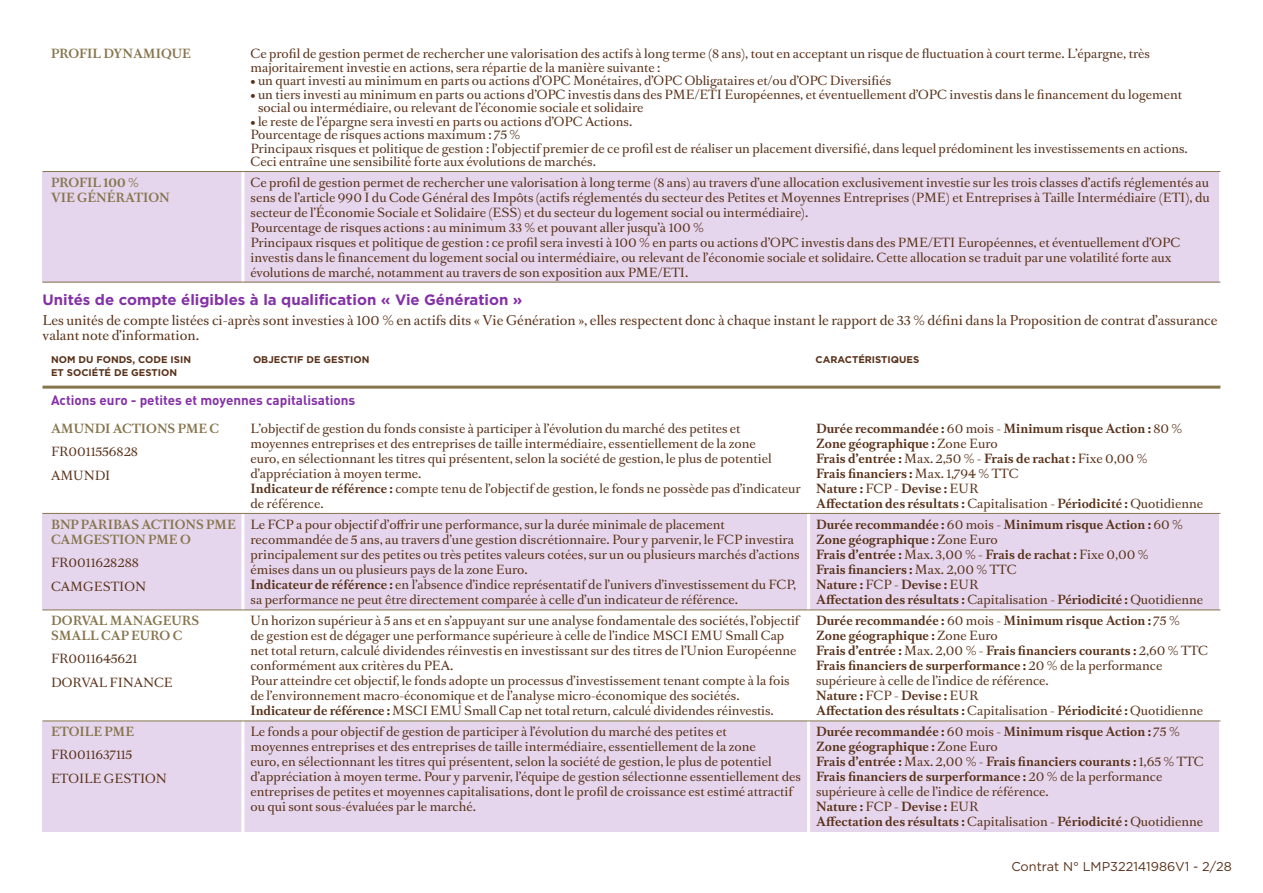
<style>
.page{position:relative;width:1263px;height:893px;background:#fff}
.page>*{position:absolute;margin:0;border:0;box-sizing:border-box;transform-origin:0 0}
.t1{font:700 15px "Gotham";color:#8431a6}
.t2{font:700 13.5px "DIN";color:#8431a6}
.t3{font:12.75px/15.3px "Romain BP Text";color:#583119}
.t4{font:12.75px "Gotham";color:#583119}
.t5{font:12px/15px "Romain BP Text";color:#583119}
.t6{font:700 12px/15px "Romain BP Text";color:#583119}
.t7{font:700 12px/15px "Romain BP Text";color:#86754d}
.t8{font:700 9.75px/13.5px "Gotham";color:#583119}
.s1{font-weight:700}
.s2{font-weight:400}
</style>
<div class="page">
<div style="left:43px;top:172px;width:1176px;height:111px;background:#e6d6ed"></div>
<hr style="left:241px;top:43px;width:3px;height:246px;background:#fff">
<hr style="left:43px;top:386px;width:1177px;height:3px;background:#86754d">
<div style="left:43px;top:513px;width:1176px;height:97px;background:#e6d6ed"></div>
<div style="left:43px;top:721px;width:1176px;height:111px;background:#e6d6ed"></div>
<hr style="left:241px;top:418px;width:3px;height:425px;background:#fff">
<hr style="left:807px;top:418px;width:3px;height:419px;background:#fff">
<hr style="left:43px;top:513px;width:1177px;height:1px;background:#86754d">
<hr style="left:43px;top:171px;width:1177px;height:1px;background:#86754d">
<hr style="left:43px;top:282px;width:1177px;height:1px;background:#86754d">
<hr style="left:43px;top:610px;width:1177px;height:1px;background:#86754d">
<hr style="left:43px;top:720px;width:1177px;height:1px;background:#86754d">
<p class="t7" style="left:51px;top:45px;width:141px">Profil Dynamique</p>
<p class="t5" style="left:250px;top:46px;width:901px;line-height:13.5px">Ce profil de gestion permet de rechercher une valorisation des actifs à long terme (8 ans), tout en acceptant un risque de fluctuation à court terme. L’épargne, très majoritairement investie en actions, sera répartie de la manière suivante :</p>
<p class="t5" style="left:250px;top:72px;width:642px">• un quart investi au minimum en parts ou actions d’OPC Monétaires, d’OPC Obligataires et/ou d’OPC Diversifiés</p>
<p class="t5" style="left:258px;top:87px;width:925px;line-height:13.5px;text-indent:-8px">• un tiers investi au minimum en parts ou actions d’OPC investis dans des PME/ETI Européennes, et éventuellement d’OPC investis dans le financement du logement social ou intermédiaire, ou relevant de l’économie sociale et solidaire</p>
<p class="t5" style="left:250px;top:114px;width:939px;line-height:13.5px">• le reste de l’épargne sera investi en parts ou actions d’OPC Actions.<br>Pourcentage de risques actions maximum : 75 %<br>Principaux risques et politique de gestion : l’objectif premier de ce profil est de réaliser un placement diversifié, dans lequel prédominent les investissements en actions.<br>Ceci entraîne une sensibilité forte aux évolutions de marchés.</p>
<p class="t7" style="left:51px;top:174px;width:120px">Profil 100 %<br>Vie Génération</p>
<p class="t5" style="left:250px;top:174px;width:961px">Ce profil de gestion permet de rechercher une valorisation à long terme (8 ans) au travers d’une allocation exclusivement investie sur les trois classes d’actifs réglementés au sens de l’article 990 I du Code Général des Impôts (actifs réglementés du secteur des Petites et Moyennes Entreprises (PME) et Entreprises à Taille Intermédiaire (ETI), du secteur de l’Économie Sociale et Solidaire (ESS) et du secteur du logement social ou intermédiaire).<br>Pourcentage de risques actions : au minimum 33 % et pouvant aller jusqu’à 100 %<br>Principaux risques et politique de gestion : ce profil sera investi à 100 % en parts ou actions d’OPC investis dans des PME/ETI Européennes, et éventuellement d’OPC investis dans le financement du logement social ou intermédiaire, ou relevant de l’économie sociale et solidaire. Cette allocation se traduit par une volatilité forte aux évolutions de marché, notamment au travers de son exposition aux PME/ETI.</p>
<p class="t1" style="left:43px;top:290px;width:482px">UNITÉS DE COMPTE ÉLIGIBLES À LA QUALIFICATION « VIE GÉNÉRATION »</p>
<p class="t3" style="left:43px;top:312px;width:1176px">Les unités de compte listées ci-après sont investies à 100 % en actifs dits « Vie Génération », elles respectent donc à chaque instant le rapport de 33 % défini dans la Proposition de contrat d’assurance valant note d’information.</p>
<p class="t8" style="left:51px;top:352px;width:142px">NOM DU FON DS, CODE ISIN<br>ET SOCI ÉTÉ DE GES</p>
<p class="t8" style="left:151px;top:366px;width:25px">TION</p>
<p class="t8" style="left:253px;top:352px;width:79px">OBJECTIF DE GES</p>
<p class="t8" style="left:344px;top:352px;width:25px">TION</p>
<p class="t8" style="left:816px;top:352px;width:16px">CARAC</p>
<p class="t8" style="left:852px;top:352px;width:62px">TÉRISTIQUES</p>
<p class="t2" style="left:51px;top:392px;width:306px">Actions euro - petites et moyennes capitalisations</p>
<p class="t7" style="left:51px;top:420px;width:12px">AMUN</p>
<p class="t7" style="left:95px;top:420px;width:48px">DI ACTION</p>
<p class="t7" style="left:168px;top:420px;width:53px">S PME C</p>
<p class="t5" style="left:51px;top:439px;width:89px;line-height:23.5px">FR0011556828<br>AMUNDI</p>
<p class="t7" style="left:51px;top:516px;width:47px">BN P PARIBA</p>
<p class="t7" style="left:131px;top:516px;width:39px">S ACTION</p>
<p class="t7" style="left:196px;top:516px;width:30px">S PME</p>
<p class="t7" style="left:51px;top:531px;width:69px">CAMGESTION</p>
<p class="t7" style="left:148px;top:531px;width:43px">PME O</p>
<p class="t5" style="left:51px;top:550px;width:96px;line-height:23.5px">FR0011628288<br>CAMGESTION</p>
<p class="t7" style="left:51px;top:612px;width:71px">DORVAL MANA</p>
<p class="t7" style="left:153px;top:612px;width:21px">GEUR</p>
<p class="t7" style="left:192px;top:612px;width:9px">S</p>
<p class="t7" style="left:51px;top:627px;width:19px">SMALL</p>
<p class="t7" style="left:101px;top:627px;width:41px">CAP EURO</p>
<p class="t7" style="left:173px;top:627px;width:11px">C</p>
<p class="t5" style="left:51px;top:646px;width:123px;line-height:23.5px">FR0011645621<br>DORVAL FINANCE</p>
<p class="t7" style="left:51px;top:723px;width:10px">ETOILE</p>
<p class="t7" style="left:105px;top:723px;width:20px">PME</p>
<p class="t5" style="left:51px;top:742px;width:117px;line-height:23.5px">FR0011637115<br>ETOILE GESTION</p>
<p class="t5" style="left:250px;top:420px;width:552px">L’objectif de gestion du fonds consiste à participer à l’évolution du marché des petites et moyennes entreprises et des entreprises de taille intermédiaire, essentiellement de la zone<br>euro, en sélectionnant les titres qui présentent, selon la société de gestion, le plus de potentiel d’appréciation à moyen terme.<br><span class="s1">Indicateur de référence :</span> compte tenu de l’objectif de gestion, le fonds ne possède pas d’indicateur de référence.</p>
<p class="t6" style="left:816px;top:420px;width:389px">Durée recommandée : <span class="s2">60 mois -</span> Minimum risque Action : <span class="s2">80 % </span>Zone géographique : <span class="s2">Zone Euro<br></span>Frais d’entrée : <span class="s2">Max. 2,50 % -</span> Frais de rachat : <span class="s2">Fixe 0,00 %<br></span>Frais financiers : <span class="s2">Max. 1,794 % TTC<br></span>Nature : <span class="s2">FCP -</span> Devise : <span class="s2">EUR<br></span>Affectation des résultats : <span class="s2">Capitalisation -</span> Périodicité : <span class="s2">Quotidienne</span></p>
<p class="t5" style="left:250px;top:516px;width:551px">Le FCP a pour objectif d’offrir une performance, sur la durée minimale de placement recommandée de 5 ans, au travers d’une gestion discrétionnaire. Pour y parvenir, le FCP investira principalement sur des petites ou très petites valeurs cotées, sur un ou plusieurs marchés d’actions émises dans un ou plusieurs pays de la zone Euro.<br><span class="s1">Indicateur de référence :</span> en l’absence d’indice représentatif de l’univers d’investissement du FCP, sa performance ne peut être directement comparée à celle d’un indicateur de référence.</p>
<p class="t6" style="left:816px;top:516px;width:389px">Durée recommandée : <span class="s2">60 mois -</span> Minimum risque Action : <span class="s2">60 % </span>Zone géographique : <span class="s2">Zone Euro<br></span>Frais d’entrée : <span class="s2">Max. 3,00 % -</span> Frais de rachat : <span class="s2">Fixe 0,00 %<br></span>Frais financiers : <span class="s2">Max. 2,00 % TTC<br></span>Nature : <span class="s2">FCP -</span> Devise : <span class="s2">EUR<br></span>Affectation des résultats : <span class="s2">Capitalisation -</span> Périodicité : <span class="s2">Quotidienne</span></p>
<p class="t5" style="left:250px;top:612px;width:550px">Un horizon supérieur à 5 ans et en s’appuyant sur une analyse fondamentale des sociétés, l’objectif de gestion est de dégager une performance supérieure à celle de l’indice MSCI EMU Small Cap net total return, calculé dividendes réinvestis en investissant sur des titres de l’Union Européenne conformément aux critères du PEA.<br>Pour atteindre cet objectif, le fonds adopte un processus d’investissement tenant compte à la fois de l’environnement macro-économique et de l’analyse micro-économique des sociétés.<br><span class="s1">Indicateur de référence :</span> MSCI EMU Small Cap net total return, calculé dividendes réinvestis.</p>
<p class="t6" style="left:816px;top:612px;width:393px">Durée recommandée : <span class="s2">60 mois -</span> Minimum risque Action : <span class="s2">75 % </span>Zone géographique : <span class="s2">Zone Euro<br></span>Frais d’entrée : <span class="s2">Max. 2,00 % -</span> Frais financiers courants : <span class="s2">2,60 % TTC </span>Frais financiers de surperformance : <span class="s2">20 % de la performance supérieure à celle de l’indice de référence.<br></span>Nature : <span class="s2">FCP -</span> Devise : <span class="s2">EUR<br></span>Affectation des résultats : <span class="s2">Capitalisation -</span> Périodicité : <span class="s2">Quotidienne</span></p>
<p class="t5" style="left:250px;top:723px;width:552px">Le fonds a pour objectif de gestion de participer à l’évolution du marché des petites et<br>moyennes entreprises et des entreprises de taille intermédiaire, essentiellement de la zone<br>euro, en sélectionnant les titres qui présentent, selon la société de gestion, le plus de potentiel d’appréciation à moyen terme. Pour y parvenir, l’équipe de gestion sélectionne essentiellement des entreprises de petites et moyennes capitalisations, dont le profil de croissance est estimé attractif ou qui sont sous-évaluées par le marché.</p>
<p class="t6" style="left:816px;top:723px;width:389px">Durée recommandée : <span class="s2">60 mois -</span> Minimum risque Action : <span class="s2">75 % </span>Zone géographique : <span class="s2">Zone Euro<br></span>Frais d’entrée : <span class="s2">Max. 2,00 % -</span> Frais financiers courants : <span class="s2">1,65 % TTC </span>Frais financiers de surperformance : <span class="s2">20 % de la performance supérieure à celle de l’indice de référence.<br></span>Nature : <span class="s2">FCP -</span> Devise : <span class="s2">EUR<br></span>Affectation des résultats : <span class="s2">Capitalisation -</span> Périodicité : <span class="s2">Quotidienne</span></p>
<p class="t4" style="left:1011px;top:858px;width:222px">Contrat N° LMP322141986V1 - 2/28</p>
</div>
